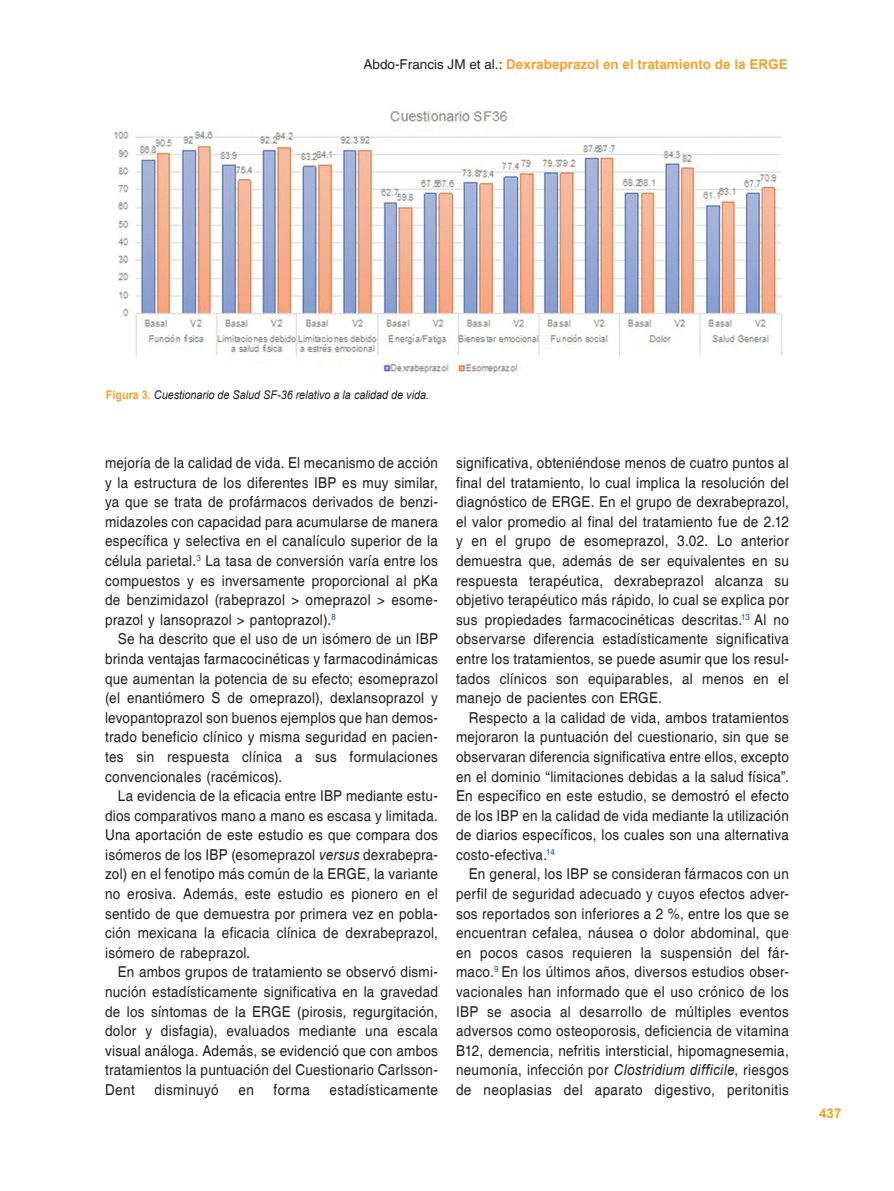
<style>
.page{position:relative;width:894px;height:1191px;background:#fff}
.page>*{position:absolute;margin:0;border:0;box-sizing:border-box;transform-origin:0 0}
.TX{font:15px/19.6px "Helvetica";letter-spacing:.02em;color:#231f20;text-align:justify;scale:.9 1}
.t1{font:700 13.5px "Helvetica";color:#f89f29}
.FGC{font:italic 12px "Helvetica";color:#231f20;scale:.9 1}
.s1{font-weight:400;color:#231f20}
.s2{font-weight:700;font-style:normal;color:#f89f29}
.s3{font-style:italic}
</style>
<div class="page">
<img style="left:114px;top:111px;width:669px;height:263px">
<p class="t1" style="left:363px;top:55px;width:425px"><span class="s1">Abdo-Francis JM et al.:</span> Dexrabeprazol en el tratamiento de la ERGE</p>
<p class="FGC" style="left:106px;top:387px;width:360px"><span class="s2">Figura 3.</span> Cuestionario de Salud SF-36 relativo a la calidad de vida.</p>
<p class="TX" style="left:105px;top:453px;width:371px">mejoría de la calidad de vida. El mecanismo de acción y la estructura de los diferentes IBP es muy similar, ya que se trata de profármacos derivados de benzi&shy;midazoles con capacidad para acumularse de manera específica y selectiva en el canalículo superior de la célula parietal.<sup>3</sup> La tasa de conversión varía entre los compuestos y es inversamente proporcional al pKa de benzimidazol (rabeprazol &gt; omeprazol &gt; esome&shy;prazol y lansoprazol &gt; pantoprazol).<sup>8</sup></p>
<p class="TX" style="left:105px;top:629px;width:371px;text-indent:13px">Se ha descrito que el uso de un isómero de un IBP brinda ventajas farmacocinéticas y farmacodinámicas que aumentan la potencia de su efecto; esomeprazol (el enantiómero S de omeprazol), dexlansoprazol y levopantoprazol son buenos ejemplos que han demos&shy;trado beneficio clínico y misma seguridad en pacien&shy;tes sin respuesta clínica a sus formulaciones convencionales (racémicos).</p>
<p class="TX" style="left:105px;top:786px;width:371px;text-indent:13px">La evidencia de la eficacia entre IBP mediante estu&shy;dios comparativos mano a mano es escasa y limitada.<br>Una aportación de este estudio es que compara dos isómeros de los IBP (esomeprazol <span class="s3">versus</span> dexrabepra&shy;zol) en el fenotipo más común de la ERGE, la variante no erosiva. Además, este estudio es pionero en el sentido de que demuestra por primera vez en pobla&shy;ción mexicana la eficacia clínica de dexrabeprazol, isómero de rabeprazol.</p>
<p class="TX" style="left:105px;top:962px;width:371px;text-indent:13px">En ambos grupos de tratamiento se observó dismi&shy;nución estadísticamente significativa en la gravedad de los síntomas de la ERGE (pirosis, regurgitación, dolor y disfagia), evaluados mediante una escala visual análoga. Además, se evidenció que con ambos tratamientos la puntuación del Cuestionario Carlsson-Dent</p>
<p class="TX" style="left:154px;top:1080px;width:73px">disminuyó</p>
<p class="TX" style="left:238px;top:1080px;width:19px">en</p>
<p class="TX" style="left:273px;top:1080px;width:42px">forma</p>
<p class="TX" style="left:329px;top:1080px;width:122px">estadísticamente</p>
<p class="TX" style="left:456px;top:453px;width:371px">significativa, obteniéndose menos de cuatro puntos al final del tratamiento, lo cual implica la resolución del diagnóstico de ERGE. En el grupo de dexrabeprazol, el valor promedio al final del tratamiento fue de 2.12 y en el grupo de esomeprazol, 3.02. Lo anterior demuestra que, además de ser equivalentes en su respuesta terapéutica, dexrabeprazol alcanza su objetivo terapéutico más rápido, lo cual se explica por sus propiedades farmacocinéticas descritas.<sup>13</sup> Al no observarse diferencia estadísticamente significativa entre los tratamientos, se puede asumir que los resul&shy;tados clínicos son equiparables, al menos en el manejo de pacientes con ERGE.</p>
<p class="TX" style="left:456px;top:708px;width:371px;text-indent:13px">Respecto a la calidad de vida, ambos tratamientos mejoraron la puntuación del cuestionario, sin que se observaran diferencia significativa entre ellos, excepto en el dominio “limitaciones debidas a la salud física”.<br>En específico en este estudio, se demostró el efecto de los IBP en la calidad de vida mediante la utilización de diarios específicos, los cuales son una alternativa costo-efectiva.<sup>14</sup></p>
<p class="TX" style="left:456px;top:864px;width:371px;text-indent:13px">En general, los IBP se consideran fármacos con un perfil de seguridad adecuado y cuyos efectos adver&shy;sos reportados son inferiores a 2 %, entre los que se encuentran cefalea, náusea o dolor abdominal, que en pocos casos requieren la suspensión del fár&shy;maco.<sup>9</sup> En los últimos años, diversos estudios obser&shy;vacionales han informado que el uso crónico de los IBP se asocia al desarrollo de múltiples eventos adversos como osteoporosis, deficiencia de vitamina B12, demencia, nefritis intersticial, hipomagnesemia, neumonía, infección por <span class="s3">Clostridium difficile</span>, riesgos de neoplasias del aparato digestivo, peritonitis</p>
<p class="t1" style="left:818px;top:1103px;width:24px">437</p>
</div>
